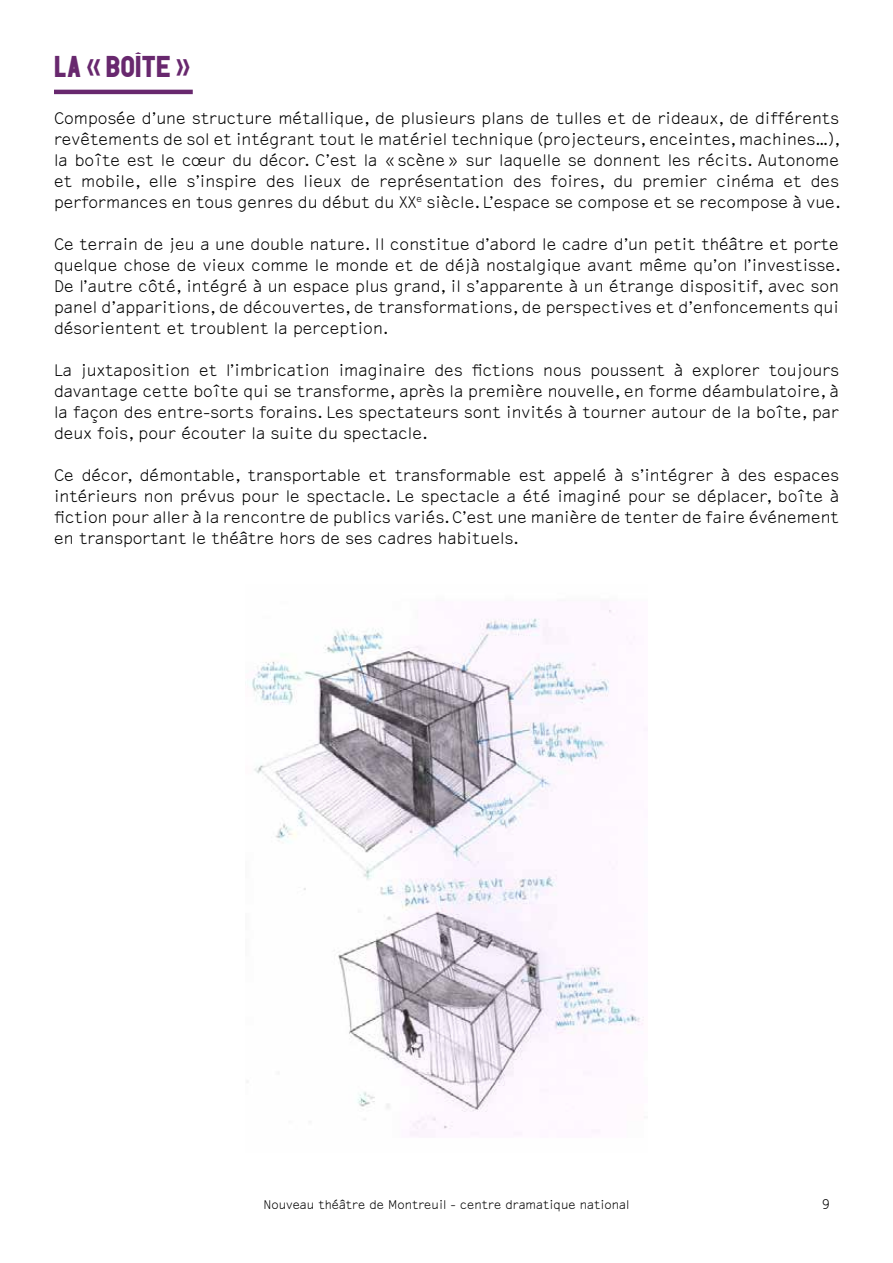
<style>
.page{position:relative;width:893px;height:1263px;background:#fff}
.page>*{position:absolute;margin:0;border:0;box-sizing:border-box;transform-origin:0 0}
.t1{font:30px "PDU";color:#68286e}
.t2{font:300 18px/21px "Recibo";color:#000;text-align:justify}
.t3{font:300 15px "Recibo";color:#000}
.t4{font:300 13.5px "Recibo";color:#000}
</style>
<div class="page">
<hr style="left:54px;top:90px;width:139px;height:4px;background:#68286e">
<img style="left:247px;top:602px;width:400px;height:535px">
<h1 class="t1" style="left:54px;top:45px;width:138px">LA « BOÎTE »</h1>
<p class="t2" style="left:54px;top:108px;width:788px">Composée d’une structure métallique, de plusieurs plans de tulles et de rideaux, de différents revêtements de sol et intégrant tout le matériel technique (projecteurs, enceintes, machines…), la boîte est le cœur du décor. C’est la «scène» sur laquelle se donnent les récits. Autonome et mobile, elle s’inspire des lieux de représentation des foires, du premier cinéma et des performances en tous genres du début du XX<sup>e</sup> siècle. L’espace se compose et se recompose à vue.</p>
<p class="t2" style="left:54px;top:234px;width:788px">Ce terrain de jeu a une double nature. Il constitue d’abord le cadre d’un petit théâtre et porte quelque chose de vieux comme le monde et de déjà nostalgique avant même qu’on l’investisse.<br>De l’autre côté, intégré à un espace plus grand, il s’apparente à un étrange dispositif, avec son panel d’apparitions, de découvertes, de transformations, de perspectives et d’enfoncements qui désorientent et troublent la perception.</p>
<p class="t2" style="left:54px;top:360px;width:787px">La juxtaposition et l’imbrication imaginaire des fictions nous poussent à explorer toujours davantage cette boîte qui se transforme, après la première nouvelle, en forme déambulatoire, à la façon des entre-sorts forains. Les spectateurs sont invités à tourner autour de la boîte, par deux fois, pour écouter la suite du spectacle.</p>
<p class="t2" style="left:54px;top:465px;width:786px">Ce décor, démontable, transportable et transformable est appelé à s’intégrer à des espaces intérieurs non prévus pour le spectacle. Le spectacle a été imaginé pour se déplacer, boîte à fiction pour aller à la rencontre de publics variés. C’est une manière de tenter de faire événement en transportant le théâtre hors de ses cadres habituels.</p>
<p class="t4" style="left:263px;top:1197px;width:368px">Nouveau théâtre de Montreuil - centre dramatique national</p>
<p class="t3" style="left:822px;top:1196px;width:10px">9</p>
</div>
